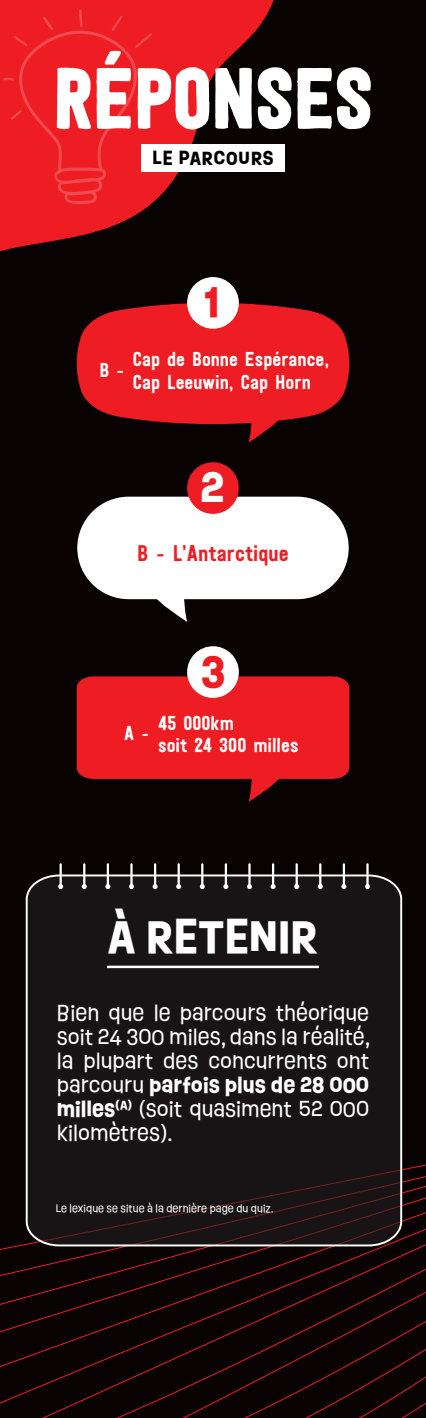
<style>
.page{position:relative;width:426px;height:1418px;background:#fff}
.page>*{position:absolute;margin:0;border:0;box-sizing:border-box;transform-origin:0 0}
.t1{font:82.5px "Festivo LC Basic";color:#fff}
.t2{font:700 42.5px "Ruddy";color:#fff}
.t3{font:700 39.75px "Ruddy";color:#ee1d23}
.t4{font:700 39.75px "Ruddy";color:#fff}
.t5{font:22.5px "Festivo LC Basic";color:#ec1f25}
.t6{font:20px/24px "Ruddy";color:#fff;text-align:justify}
.t7{font:20px/22.5px "Festivo LC Basic";color:#fff}
.t8{font:700 17.5px "Ruddy";letter-spacing:.045em;color:#000001}
.t9{font:10px "Ruddy";color:#fff}
.s1{font-weight:700}
</style>
<div class="page">
<div style="left:0;top:0;width:425px;height:1417px;background:#080302"></div>
<svg style="left:0;top:1301px;width:425px;height:116px"></svg>
<svg style="left:0;top:1272px;width:425px;height:29px"></svg>
<svg style="left:0;top:1144px;width:425px;height:128px"></svg>
<div style="left:0;top:0;width:274px;height:252px;background:#ee1d23"></div>
<svg style="left:248px;top:424px;width:26px;height:18px"></svg>
<svg style="left:77px;top:358px;width:272px;height:66px;background:#d51a1f"></svg>
<div style="left:77px;top:676px;width:272px;height:103px;background:#ee1d23"></div>
<svg style="left:248px;top:772px;width:34px;height:30px"></svg>
<div style="left:187px;top:646px;width:51px;height:52px;background:#fff;border-radius:50%"></div>
<div style="left:77px;top:496px;width:271px;height:103px;background:#fff;border-radius:51px"></div>
<svg style="left:153px;top:599px;width:34px;height:23px"></svg>
<div style="left:187px;top:462px;width:51px;height:52px;background:#ee1d23;border-radius:50%"></div>
<svg style="left:4px;top:9px;width:367px;height:349px"></svg>
<div style="left:25px;top:873px;width:377px;height:374px;background:#181314"></div>
<hr style="left:59px;top:864px;width:3px;height:22px;background:#fff">
<hr style="left:366px;top:864px;width:2px;height:22px;background:#fff">
<hr style="left:342px;top:864px;width:2px;height:22px;background:#fff">
<hr style="left:319px;top:864px;width:2px;height:22px;background:#fff">
<hr style="left:295px;top:864px;width:2px;height:22px;background:#fff">
<hr style="left:271px;top:864px;width:3px;height:22px;background:#fff">
<hr style="left:248px;top:864px;width:2px;height:22px;background:#fff">
<hr style="left:224px;top:864px;width:3px;height:22px;background:#fff">
<hr style="left:201px;top:864px;width:2px;height:22px;background:#fff">
<hr style="left:177px;top:864px;width:2px;height:22px;background:#fff">
<hr style="left:154px;top:864px;width:2px;height:22px;background:#fff">
<hr style="left:130px;top:864px;width:2px;height:22px;background:#fff">
<hr style="left:107px;top:864px;width:2px;height:22px;background:#fff">
<hr style="left:83px;top:864px;width:2px;height:22px;background:#fff">
<svg style="left:58px;top:884px;width:5px;height:5px"></svg>
<svg style="left:82px;top:884px;width:5px;height:5px"></svg>
<svg style="left:105px;top:884px;width:5px;height:5px"></svg>
<svg style="left:129px;top:884px;width:5px;height:5px"></svg>
<svg style="left:152px;top:884px;width:5px;height:5px"></svg>
<svg style="left:176px;top:884px;width:5px;height:5px"></svg>
<svg style="left:199px;top:884px;width:5px;height:5px"></svg>
<svg style="left:223px;top:884px;width:5px;height:5px"></svg>
<svg style="left:247px;top:884px;width:5px;height:5px"></svg>
<svg style="left:270px;top:884px;width:5px;height:5px"></svg>
<svg style="left:294px;top:884px;width:5px;height:5px"></svg>
<svg style="left:317px;top:884px;width:5px;height:5px"></svg>
<svg style="left:341px;top:884px;width:5px;height:5px"></svg>
<svg style="left:364px;top:884px;width:5px;height:5px"></svg>
<hr style="left:107px;top:965px;width:211px;height:3px;background:#fff">
<div style="left:141px;top:145px;width:143px;height:27px;background:#fff"></div>
<h1 class="t1" style="left:53px;top:48px;width:321px">RÉPONSES</h1>
<p class="t8" style="left:152px;top:145px;width:122px">LE PARCOURS</p>
<h3 class="t3" style="left:204px;top:272px;width:16px">1</h3>
<p class="t7" style="left:99px;top:358px;width:26px">B -</p>
<p class="t7" style="left:133px;top:347px;width:198px">Cap de Bonne Espérance,<br>Cap Leeuwin, Cap Horn</p>
<h3 class="t4" style="left:200px;top:458px;width:25px">2</h3>
<p class="t5" style="left:137px;top:539px;width:153px">B - L’Antarctique</p>
<h3 class="t3" style="left:201px;top:642px;width:26px">3</h3>
<p class="t7" style="left:124px;top:721px;width:26px">A -</p>
<p class="t7" style="left:158px;top:711px;width:142px">45 000km<br>soit 24 300 milles</p>
<h2 class="t2" style="left:108px;top:905px;width:211px">À RETENIR</h2>
<p class="t6" style="left:57px;top:1000px;width:315px">Bien que le parcours théorique soit 24 300 miles, dans la réalité, la plupart des concurrents ont parcouru <span class="s1">PARFOIS PLUS DE 28 000<br>MILLES</span><sup>(A)</sup> (soit quasiment 52 000 kilomètres).</p>
<p class="t9" style="left:56px;top:1200px;width:219px">Le lexique se situe à la dernière page du quiz.</p>
</div>
